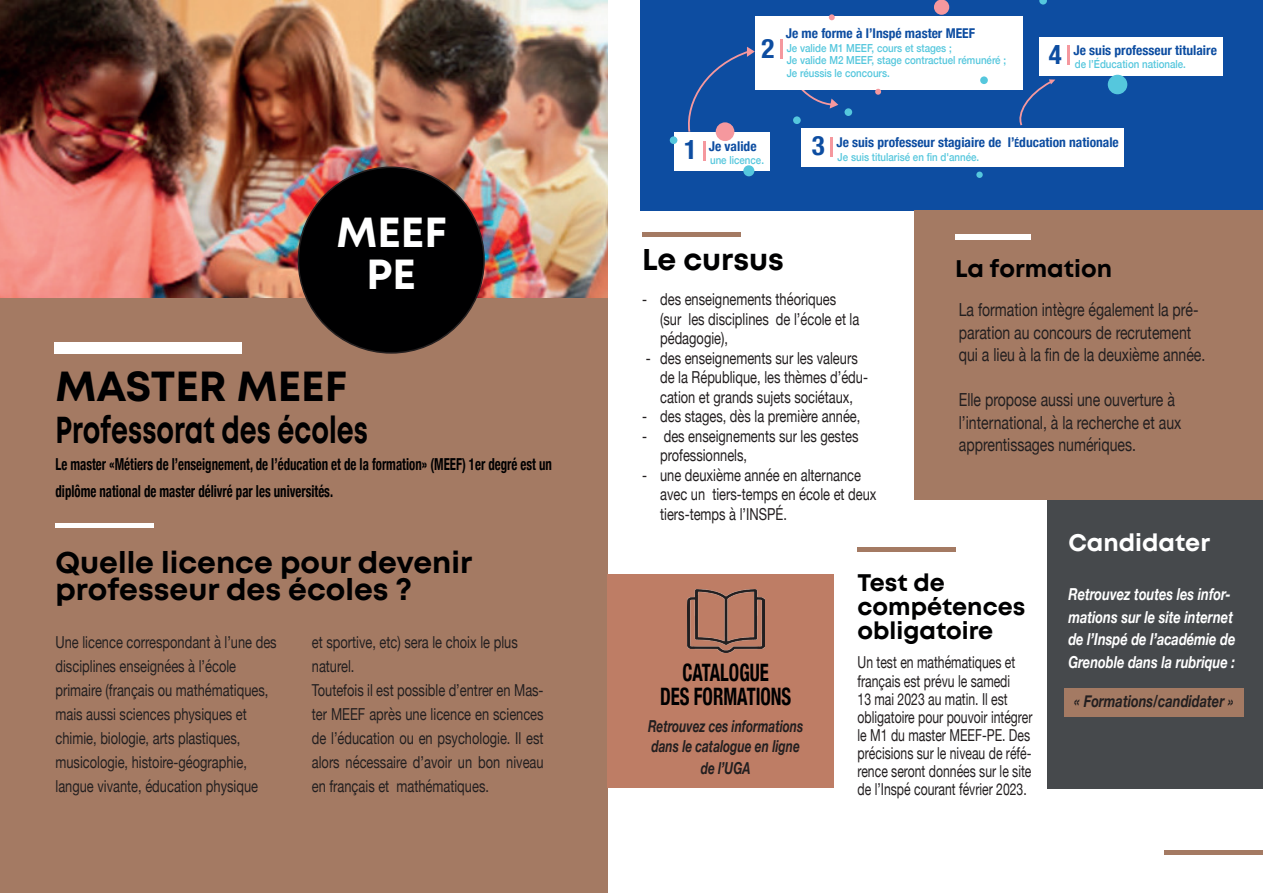
<style>
.page{position:relative;width:1263px;height:893px;background:#fff}
.page>*{position:absolute;margin:0;border:0;box-sizing:border-box;transform-origin:0 0}
.t1{font:700 42px "Mont";color:#000001}
.t2{font:700 42px/42px "Mont";color:#fff;text-align:center}
.t3{font:700 37.5px "Mont";color:#000001;scale:.72 1}
.t4{font:700 30px/27px "Mont";color:#000001}
.t5{font:700 condensed 27px "Helvetica Neue";color:#0d4da1}
.t6{font:700 24px/24px "Mont";color:#000001}
.t7{font:700 condensed 24px/24px "Helvetica Neue";color:#000001;text-align:center;scale:.78 1}
.t8{font:700 24px "Mont";color:#fff}
.t9{font:18px/22.5px "Helvetica Neue";color:#231f20;scale:.78 1}
.t10{font:16.5px/24px "Helvetica Neue";color:#231f20;scale:.78 1}
.t11{font:16.5px/18px "Helvetica Neue";color:#231f20;scale:.74 1}
.t12{font:700 condensed 16.5px/27px "Helvetica Neue";color:#000001;scale:.78 1}
.t13{font:italic 700 16.5px/22.5px "Helvetica Neue";color:#fff;scale:.78 1}
.t14{font:italic 700 16.5px/19.8px "Helvetica Neue";color:#231f20;scale:.72 1}
.t15{font:italic 700 16.5px "Helvetica Neue";color:#231f20;scale:.78 1}
.t16{font:700 condensed 13.5px "Helvetica Neue";color:#0d4da1}
.t17{font:500 11.1px/12.5px "Helvetica Neue";color:#55c7dd;scale:.88 1}
.s1{font-size:11.1px}
</style>
<div class="page">
<div style="left:640px;top:0;width:623px;height:210px;background:#0d4da1"></div>
<div style="left:755px;top:17px;width:267px;height:73px;background:#fff"></div>
<hr style="left:780px;top:40px;width:3px;height:19px;background:#f5989e">
<div style="left:801px;top:129px;width:323px;height:38px;background:#fff"></div>
<hr style="left:830px;top:137px;width:3px;height:19px;background:#f5989e">
<div style="left:1039px;top:37px;width:183px;height:39px;background:#fff"></div>
<hr style="left:1067px;top:46px;width:3px;height:19px;background:#f5989e">
<div style="left:674px;top:133px;width:96px;height:38px;background:#fff"></div>
<svg style="left:703px;top:141px;width:2px;height:19px"></svg>
<div style="left:716px;top:122px;width:18px;height:19px;background:#f5989e;border-radius:50%"></div>
<div style="left:793px;top:116px;width:8px;height:8px;background:#55c7dd;border-radius:50%"></div>
<div style="left:844px;top:108px;width:8px;height:8px;background:#55c7dd;border-radius:50%"></div>
<div style="left:670px;top:136px;width:7px;height:8px;background:#55c7dd;border-radius:50%"></div>
<div style="left:743px;top:165px;width:11px;height:11px;background:#55c7dd;border-radius:50%"></div>
<div style="left:1108px;top:75px;width:19px;height:19px;background:#55c7dd;border-radius:50%"></div>
<svg style="left:1039px;top:0;width:8px;height:5px"></svg>
<div style="left:976px;top:172px;width:7px;height:6px;background:#55c7dd;border-radius:50%"></div>
<svg style="left:829px;top:14px;width:6px;height:6px"></svg>
<div style="left:934px;top:0;width:15px;height:15px;background:#f5989e;border-radius:50%"></div>
<svg style="left:875px;top:89px;width:6px;height:6px"></svg>
<div style="left:980px;top:76px;width:8px;height:8px;background:#55c7dd;border-radius:50%"></div>
<svg style="left:1019px;top:79px;width:36px;height:47px"></svg>
<svg style="left:685px;top:47px;width:70px;height:87px"></svg>
<svg style="left:801px;top:90px;width:37px;height:19px"></svg>
<img style="left:0;top:1px;width:607px;height:298px">
<div style="left:0;top:299px;width:608px;height:594px;background:#a47a63"></div>
<div style="left:914px;top:210px;width:349px;height:290px;background:#a47a63"></div>
<div style="left:607px;top:574px;width:226px;height:214px;background:#be7d65"></div>
<div style="left:642px;top:232px;width:98px;height:5px;background:#a47a63"></div>
<div style="left:298px;top:167px;width:186px;height:186px;background:#000001;border-radius:50%"></div>
<div style="left:54px;top:342px;width:187px;height:12px;background:#fff"></div>
<div style="left:955px;top:234px;width:75px;height:6px;background:#fff"></div>
<div style="left:56px;top:523px;width:98px;height:5px;background:#fff"></div>
<div style="left:857px;top:547px;width:99px;height:5px;background:#a47a63"></div>
<img style="left:688px;top:589px;width:76px;height:63px">
<div style="left:1048px;top:500px;width:215px;height:288px;background:#46494c"></div>
<div style="left:1164px;top:850px;width:99px;height:5px;background:#a47a63"></div>
<div style="left:1064px;top:688px;width:179px;height:28px;background:#a47a63"></div>
<h1 class="t2" style="left:336px;top:212px;width:112px">MEEF<br>PE</h1>
<h1 class="t1" style="left:56px;top:359px;width:293px">MASTER MEEF</h1>
<h2 class="t3" style="left:56px;top:406px;width:435px">Professorat des écoles</h2>
<p class="t12" style="left:56px;top:450px;width:638px">Le master «Métiers de l’enseignement, de l’éducation et de la formation» (MEEF) 1er degré est un diplôme national de master délivré par les universités.</p>
<h3 class="t4" style="left:56px;top:549px;width:418px">Quelle licence pour devenir professeur des écoles ?</h3>
<p class="t10" style="left:56px;top:631px;width:285px">Une licence correspondant à l’une des disciplines enseignées à l’école primaire (français ou mathématiques, mais aussi sciences physiques et chimie, biologie, arts plastiques, musicologie, histoire-géographie, langue vivante, éducation physique</p>
<p class="t10" style="left:312px;top:631px;width:299px">et sportive, etc) sera le choix le plus naturel.<br>Toutefois il est possible d’entrer en Mas&shy;ter MEEF après une licence en sciences de l’éducation ou en psychologie. Il est alors nécessaire d’avoir un bon niveau en français et mathématiques.</p>
<p class="t16" style="left:786px;top:22px;width:191px">Je me forme à l’Inspé master MEEF</p>
<h3 class="t5" style="left:762px;top:26px;width:14px">2</h3>
<p class="t17" style="left:787px;top:41px;width:251px">Je valide M1 MEEF, cours et stages ;<br>Je valide M2 MEEF, stage contractuel rémunéré ;<br>Je réussis le concours.</p>
<h3 class="t5" style="left:1049px;top:32px;width:14px">4</h3>
<p class="t16" style="left:1073px;top:39px;width:145px">Je suis professeur titulaire</p>
<p class="t17" style="left:1075px;top:57px;width:128px">de l’Éducation nationale.</p>
<h3 class="t5" style="left:684px;top:127px;width:14px">1</h3>
<p class="t16" style="left:709px;top:135px;width:49px">Je valide</p>
<p class="t17" style="left:710px;top:153px;width:63px">une licence.</p>
<h3 class="t5" style="left:812px;top:123px;width:14px">3</h3>
<p class="t16" style="left:836px;top:131px;width:284px">Je suis professeur stagiaire de l’<span class="s1">É</span>ducation nationale</p>
<p class="t17" style="left:838px;top:150px;width:162px">Je suis titularisé en fin d'année.</p>
<h3 class="t4" style="left:642px;top:246px;width:143px">Le cursus</h3>
<p class="t10" style="left:660px;top:291px;width:257px;line-height:19.5px;text-indent:-18px">- des enseignements théoriques (sur les disciplines de l’école et la pédagogie),</p>
<p class="t10" style="left:660px;top:349px;width:268px;line-height:19.5px;text-indent:-14px">- des enseignements sur les valeurs de la République, les thèmes d’édu&shy;cation et grands sujets sociétaux,</p>
<p class="t10" style="left:642px;top:405px;width:281px">- des stages, dès la première année,</p>
<p class="t10" style="left:660px;top:427px;width:256px;line-height:19.5px;text-indent:-18px">- des enseignements sur les gestes professionnels,</p>
<p class="t10" style="left:660px;top:466px;width:279px;line-height:19.5px;text-indent:-18px">- une deuxième année en alternance avec un tiers-temps en école et deux tiers-temps à l’INSPÉ.</p>
<h3 class="t6" style="left:955px;top:257px;width:159px">La formation</h3>
<p class="t9" style="left:959px;top:299px;width:318px">La formation intègre également la pré&shy;paration au concours de recrutement qui a lieu à la fin de la deuxième année.</p>
<p class="t9" style="left:959px;top:389px;width:287px">Elle propose aussi une ouverture à l’international, à la recherche et aux apprentissages numériques.</p>
<h3 class="t7" style="left:660px;top:659px;width:170px">CATALOGUE<br>DES FORMATIONS</h3>
<p class="t14" style="left:648px;top:717px;width:217px">Retrouvez ces informations dans le catalogue en ligne</p>
<p class="t14" style="left:701px;top:758px;width:71px">de l’UGA</p>
<h3 class="t6" style="left:857px;top:571px;width:169px">Test de compétences obligatoire</h3>
<p class="t11" style="left:857px;top:653px;width:215px;line-height:19.8px">Un test en mathématiques et français est prévu le samedi</p>
<p class="t11" style="left:857px;top:691px;width:238px">13 mai 2023 au matin. Il est obligatoire pour pouvoir intégrer le M1 du master MEEF-PE. Des précisions sur le niveau de réfé&shy;rence seront données sur le site de l’Inspé courant février 2023.</p>
<h3 class="t8" style="left:1068px;top:526px;width:143px">Candidater</h3>
<p class="t13" style="left:1068px;top:584px;width:216px">Retrouvez toutes les infor&shy;mations sur le site internet de l’Inspé de l’académie de<br>Grenoble dans la rubrique :</p>
<p class="t15" style="left:1074px;top:689px;width:206px">« Formations/candidater »</p>
</div>
